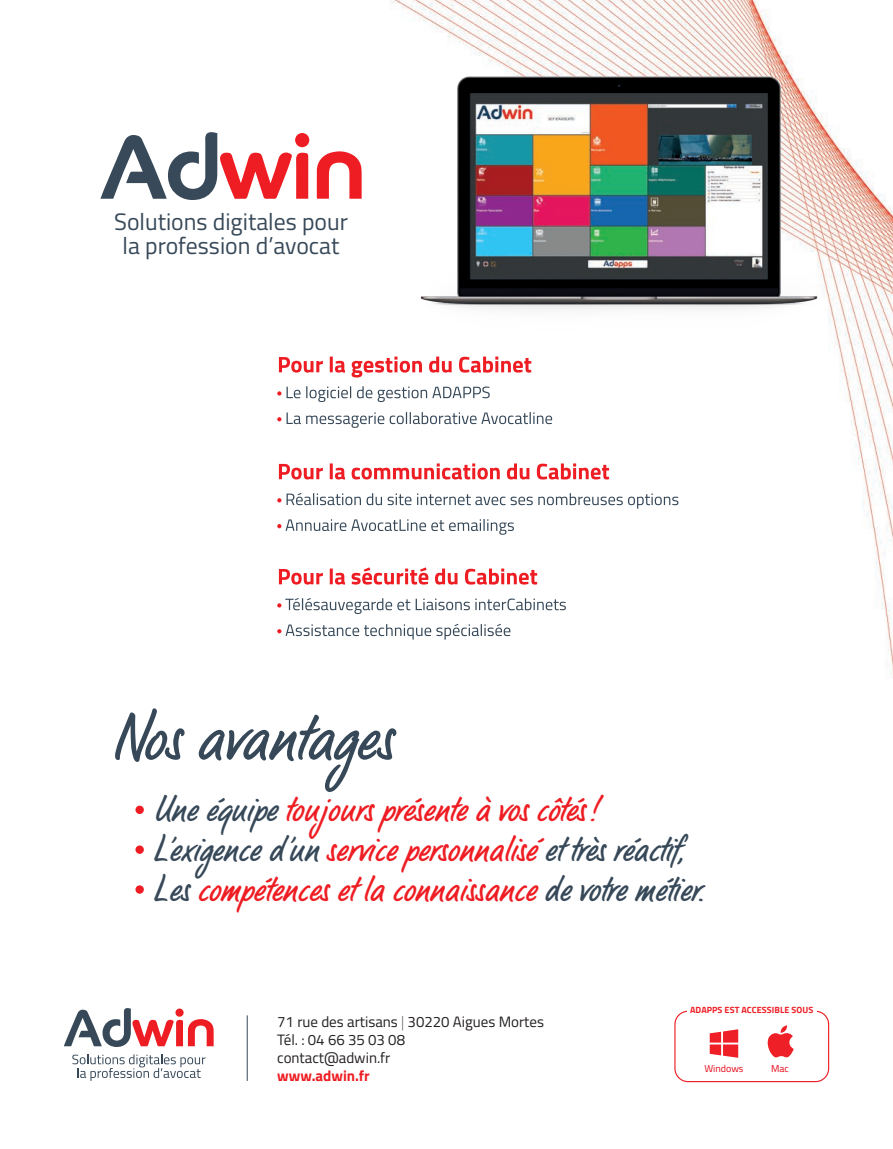
<style>
.page{position:relative;width:893px;height:1149px;background:#fff}
.page>*{position:absolute;margin:0;border:0;box-sizing:border-box;transform-origin:0 0}
.t1{font:68.85px "LP Bambus";color:#374959}
.t2{font:37.5px/39.8px "LP Bambus";color:#ee1d23}
.t3{font:23.7px/23.9px "Titillium Web";color:#384959;text-align:center}
.t4{font:15px/18px "Titillium Web";color:#231f20}
.t5{font:700 15px "Titillium Web";color:#ee1d23}
.t6{font:10.05px "Titillium Web";color:#e30918}
.t7{font:700 9px "Titillium Web";letter-spacing:.01em;color:#ee1f26}
.s1{color:#374959}
.s2{font-weight:100}
</style>
<div class="page">
<img style="left:64px;top:0;width:829px;height:1083px">
<svg style="left:747px;top:310px;width:146px;height:773px"></svg>
<div style="left:135px;top:805px;width:9px;height:8px;background:#ee1d23;border-radius:50%"></div>
<div style="left:135px;top:845px;width:9px;height:8px;background:#ee1d23;border-radius:50%"></div>
<div style="left:135px;top:885px;width:9px;height:8px;background:#ee1d23;border-radius:50%"></div>
<img style="left:392px;top:34px;width:455px;height:330px">
<svg style="left:317px;top:151px;width:45px;height:48px"></svg>
<svg style="left:100px;top:132px;width:208px;height:68px"></svg>
<div style="left:295px;top:133px;width:14px;height:14px;background:#ee1d23;border-radius:7px"></div>
<svg style="left:64px;top:1007px;width:150px;height:39px"></svg>
<div style="left:175px;top:1008px;width:9px;height:8px;background:#ee1d23;border-radius:4px"></div>
<svg style="left:72px;top:1054px;width:134px;height:26px"></svg>
<hr style="left:247px;top:1015px;width:1px;height:65px;background:#374959">
<div style="left:674px;top:1010px;width:155px;height:71px;border:1px solid #ee1d23;border-radius:13px"></div>
<div style="left:687px;top:1002px;width:129px;height:17px;background:#fff"></div>
<svg style="left:710px;top:1028px;width:28px;height:29px"></svg>
<svg style="left:766px;top:1025px;width:28px;height:32px"></svg>
<svg style="left:279px;top:567px;width:258px;height:17px"></svg>
<svg style="left:287px;top:492px;width:391px;height:16px"></svg>
<svg style="left:279px;top:463px;width:330px;height:16px"></svg>
<svg style="left:287px;top:412px;width:265px;height:16px"></svg>
<svg style="left:287px;top:386px;width:203px;height:16px"></svg>
<svg style="left:279px;top:356px;width:252px;height:21px"></svg>
<svg style="left:277px;top:391px;width:4px;height:4px"></svg>
<svg style="left:277px;top:417px;width:4px;height:4px"></svg>
<svg style="left:277px;top:498px;width:4px;height:4px"></svg>
<svg style="left:277px;top:519px;width:237px;height:15px"></svg>
<svg style="left:277px;top:597px;width:289px;height:17px"></svg>
<svg style="left:277px;top:623px;width:233px;height:16px"></svg>
<p class="t3" style="left:114px;top:208px;width:235px">Solutions digitales pour la profession d’avocat</p>
<h1 class="t1" style="left:110px;top:694px;width:283px">Nos avantages</h1>
<p class="t2" style="left:153px;top:792px;width:551px"><span class="s1">Une équipe</span> toujours présente à vos côtés !<br><span class="s1">L’exigence d’un</span> service personnalisé <span class="s1">et très réactif,<br>Les</span> compétences et la connaissance <span class="s1">de votre métier.</span></p>
<p class="t4" style="left:277px;top:1011px;width:268px">71 rue des artisans <span class="s2">|</span> 30220 Aigues Mortes<br>Tél. : 04 66 35 03 08<br>contact@adwin.fr</p>
<p class="t5" style="left:277px;top:1063px;width:94px">www.adwin.fr</p>
<p class="t7" style="left:690px;top:1002px;width:125px">ADAPPS EST ACCESSIBLE SOUS</p>
<p class="t6" style="left:704px;top:1060px;width:41px">Windows</p>
<p class="t6" style="left:771px;top:1060px;width:19px">Mac</p>
</div>
